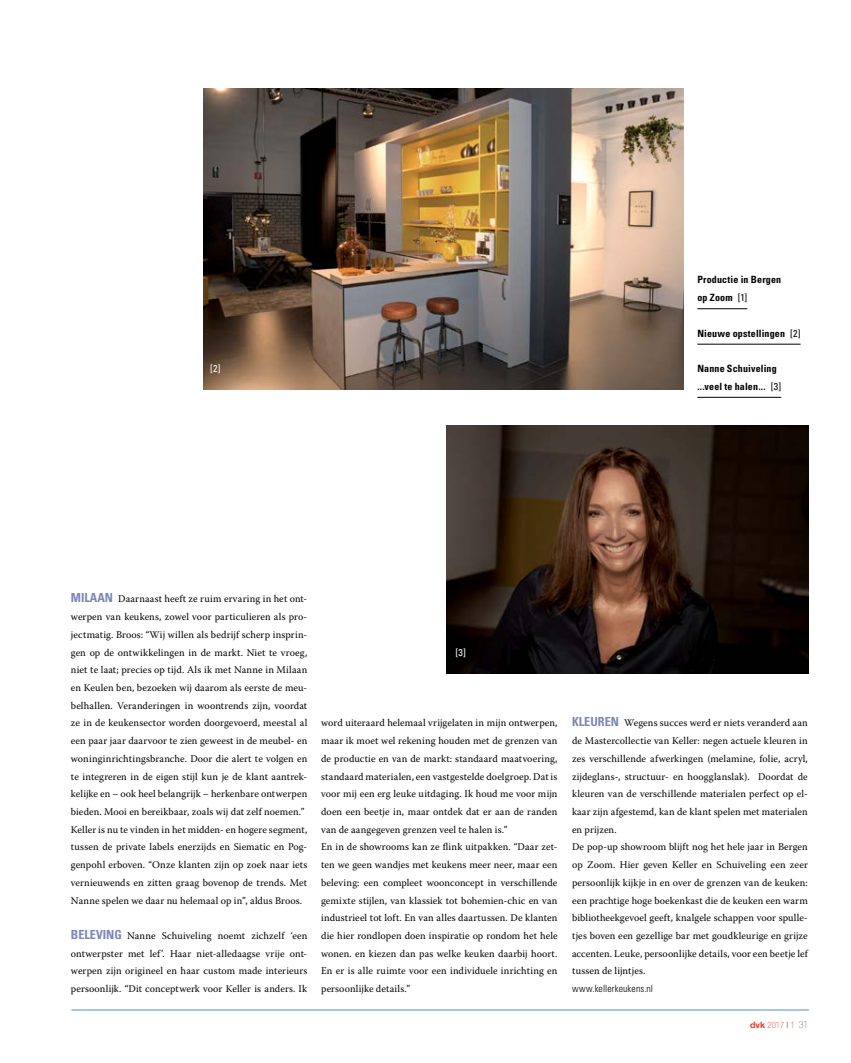
<style>
.page{position:relative;width:851px;height:1063px;background:#fff}
.page>*{position:absolute;margin:0;border:0;box-sizing:border-box;transform-origin:0 0}
.t1{font:10.25px/17.8px "Warnock Pro";letter-spacing:.01em;color:#000}
.t2{font:700 condensed 10px/17.8px "Univers";letter-spacing:.015em;color:#000}
.t3{font:300 condensed 10px "Univers";letter-spacing:.01em;color:#000}
.t4{font:condensed 10px "Univers";color:#fff}
.t5{font:100 condensed 8.75px "Helvetica Neue";color:#ee3124}
.s1{font-weight:400}
.s2{font-family:"Univers";font-weight:700;font-stretch:condensed;font-size:12.5px;color:#7d86b5}
.s3{font-weight:700;font-stretch:normal}
.s4{color:#000}
.s5{font-weight:900;font-size:10px;color:#000}
</style>
<div class="page">
<hr style="left:71px;top:1010px;width:737px;height:1px;background:#5091cd">
<img style="left:446px;top:425px;width:362px;height:248px">
<hr style="left:697px;top:308px;width:50px;height:1px;background:#000">
<hr style="left:697px;top:344px;width:103px;height:1px;background:#000">
<hr style="left:697px;top:397px;width:84px;height:1px;background:#000">
<img style="left:203px;top:89px;width:480px;height:301px">
<p class="t4" style="left:210px;top:362px;width:12px">[2]</p>
<p class="t2" style="left:697px;top:271px;width:85px">Productie in Bergen op Zoom <span class="s1">[1]</span></p>
<p class="t2" style="left:697px;top:324px;width:105px">Nieuwe opstellingen <span class="s1">[2]</span></p>
<p class="t2" style="left:697px;top:359px;width:85px">Nanne Schuiveling ...veel te halen... <span class="s1">[3]</span></p>
<p class="t1" style="left:71px;top:590px;width:238px"><span class="s2">MILAAN</span> Daarnaast heeft ze ruim ervaring in het ont&shy;werpen van keukens, zowel voor particulieren als pro&shy;jectmatig. Broos: “Wij willen als bedrijf scherp insprin&shy;gen op de ontwikkelingen in de markt. Niet te vroeg, niet te laat; precies op tijd. Als ik met Nanne in Milaan en Keulen ben, bezoeken wij daarom als eerste de meu&shy;belhallen. Veranderingen in woontrends zijn, voordat ze in de keukensector worden doorgevoerd, meestal al een paar jaar daarvoor te zien geweest in de meubel- en woninginrichtingsbranche. Door die alert te volgen en te integreren in de eigen stijl kun je de klant aantrek&shy;kelijke en – ook heel belangrijk – herkenbare ontwerpen bieden. Mooi en bereikbaar, zoals wij dat zelf noemen.” Keller is nu te vinden in het midden- en hogere segment, tussen de private labels enerzijds en Siematic en Pog&shy;genpohl erboven. “Onze klanten zijn op zoek naar iets vernieuwends en zitten graag bovenop de trends. Met Nanne spelen we daar nu helemaal op in”, aldus Broos.</p>
<p class="t1" style="left:71px;top:927px;width:238px;text-align:justify"><span class="s2">BELEVING</span> Nanne Schuiveling noemt zichzelf ‘een ontwerpster met lef’. Haar niet-alledaagse vrije ont&shy;werpen zijn origineel en haar custom made interieurs persoonlijk. “Dit conceptwerk voor Keller is anders. Ik</p>
<p class="t4" style="left:455px;top:646px;width:12px">[3]</p>
<p class="t1" style="left:321px;top:714px;width:238px">word uiteraard helemaal vrijgelaten in mijn ontwerpen, maar ik moet wel rekening houden met de grenzen van de productie en van de markt: standaard maatvoering, standaard materialen, een vastgestelde doelgroep. Dat is voor mij een erg leuke uitdaging. Ik houd me voor mijn doen een beetje in, maar ontdek dat er aan de randen van de aangegeven grenzen veel te halen is.”<br>En in de showrooms kan ze flink uitpakken. “Daar zet&shy;ten we geen wandjes met keukens meer neer, maar een beleving: een compleet woonconcept in verschillende gemixte stijlen, van klassiek tot bohemien-chic en van industrieel tot loft. En van alles daartussen. De klanten die hier rondlopen doen inspiratie op rondom het hele wonen. en kiezen dan pas welke keuken daarbij hoort.<br>En er is alle ruimte voor een individuele inrichting en persoonlijke details.”</p>
<p class="t1" style="left:572px;top:714px;width:237px"><span class="s2">KLEUREN</span> Wegens succes werd er niets veranderd aan de Mastercollectie van Keller: negen actuele kleuren in zes verschillende afwerkingen (melamine, folie, acryl, zijdeglans-, structuur- en hoogglanslak). Doordat de kleuren van de verschillende materialen perfect op el&shy;kaar zijn afgestemd, kan de klant spelen met materialen en prijzen.<br>De pop-up showroom blijft nog het hele jaar in Bergen op Zoom. Hier geven Keller en Schuiveling een zeer persoonlijk kijkje in en over de grenzen van de keuken: een prachtige hoge boekenkast die de keuken een warm bibliotheekgevoel geeft, knalgele schappen voor spulle&shy;tjes boven een gezellige bar met goudkleurige en grijze accenten. Leuke, persoonlijke details, voor een beetje lef tussen de lijntjes.</p>
<p class="t3" style="left:572px;top:983px;width:83px">www.kellerkeukens.nl</p>
<p class="t5" style="left:750px;top:1020px;width:60px"><span class="s3">dvk</span> 2017 <span class="s4">|</span> 1 <span class="s5">31</span></p>
</div>
